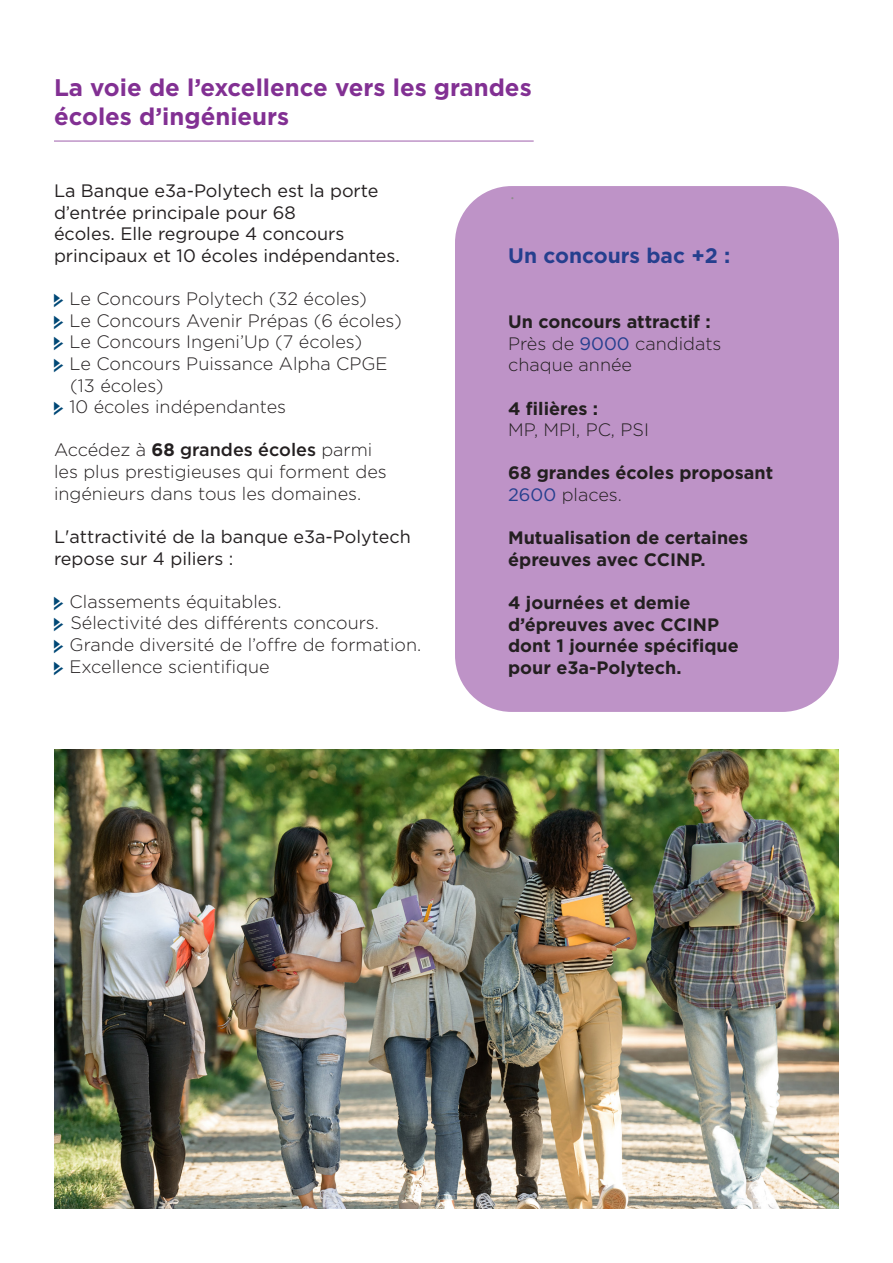
<style>
.page{position:relative;width:893px;height:1263px;background:#fff}
.page>*{position:absolute;margin:0;border:0;box-sizing:border-box;transform-origin:0 0}
.t1{font:700 24px/28.8px "Gotham";color:#823093}
.t2{font:700 21px "Gotham";color:#253f8e}
.t3{font:300 18px/21.6px "Gotham";color:#231f20}
.t4{font:18px/21.6px "Gotham";color:#231f20}
.t5{font:700 18px/21.6px "Gotham";color:#231f20}
.t6{font:18px "Minion Pro";color:#231f20}
.s1{font-family:"Pointers";font-weight:400;font-size:15px;color:#004876}
.s2{font-weight:700}
.s3{font-weight:500}
.s4{font-weight:400;color:#253f8e}
</style>
<div class="page">
<div style="left:455px;top:186px;width:384px;height:526px;background:#be93c7;border-radius:57px"></div>
<img style="left:54px;top:750px;width:785px;height:459px">
<hr style="left:54px;top:140px;width:480px;height:2px;background:#823093">
<p class="t1" style="left:54px;top:73px;width:479px">La voie de l’excellence vers les grandes écoles d’ingénieurs</p>
<p class="t4" style="left:54px;top:180px;width:347px">La Banque e3a-Polytech est la porte d’entrée principale pour 68<br>écoles. Elle regroupe 4 concours principaux et 10 écoles indépendantes.</p>
<p class="t3" style="left:54px;top:288px;width:314px"><span class="s1">j</span> Le Concours Polytech (32 écoles)</p>
<p class="t3" style="left:54px;top:309px;width:349px"><span class="s1">j</span> Le Concours Avenir Prépas (6 écoles)</p>
<p class="t3" style="left:54px;top:331px;width:310px"><span class="s1">j</span> Le Concours Ingeni’Up (7 écoles)</p>
<p class="t3" style="left:70px;top:352px;width:319px;text-indent:-16px"><span class="s1">j</span> Le Concours Puissance Alpha CPGE (13 écoles)</p>
<p class="t3" style="left:54px;top:396px;width:234px"><span class="s1">j</span> 10 écoles indépendantes</p>
<p class="t3" style="left:54px;top:439px;width:334px">Accédez à <span class="s2">68</span> <span class="s3">grandes écoles</span> parmi les plus prestigieuses qui forment des ingénieurs dans tous les domaines.</p>
<p class="t4" style="left:54px;top:525px;width:358px">L'attractivité de la banque e3a-Polytech repose sur 4 piliers :</p>
<p class="t3" style="left:54px;top:590px;width:229px"><span class="s1">j</span> Classements équitables.</p>
<p class="t3" style="left:54px;top:612px;width:326px"><span class="s1">j</span> Sélectivité des différents concours.</p>
<p class="t3" style="left:54px;top:633px;width:369px"><span class="s1">j</span> Grande diversité de l’offre de formation.</p>
<p class="t3" style="left:54px;top:655px;width:217px"><span class="s1">j</span> Excellence scientifique</p>
<p class="t6" style="left:510px;top:181px;width:6px">.</p>
<p class="t2" style="left:508px;top:242px;width:224px">Un concours bac +2 :</p>
<p class="t5" style="left:508px;top:311px;width:204px">Un concours attractif :</p>
<p class="t3" style="left:508px;top:332px;width:215px">Près de <span class="s4">9000</span> candidats chaque année</p>
<p class="t5" style="left:508px;top:397px;width:92px">4 filières :</p>
<p class="t3" style="left:508px;top:419px;width:142px">MP, MPI, PC, PSI</p>
<p class="t5" style="left:508px;top:462px;width:267px">68 grandes écoles proposant</p>
<p class="t3" style="left:508px;top:483px;width:115px"><span class="s4">2600</span> places.</p>
<p class="t5" style="left:508px;top:527px;width:242px">Mutualisation de certaines épreuves avec CCINP.</p>
<p class="t5" style="left:508px;top:592px;width:232px">4 journées et demie d’épreuves avec CCINP dont 1 journée spécifique pour e3a-Polytech.</p>
</div>
